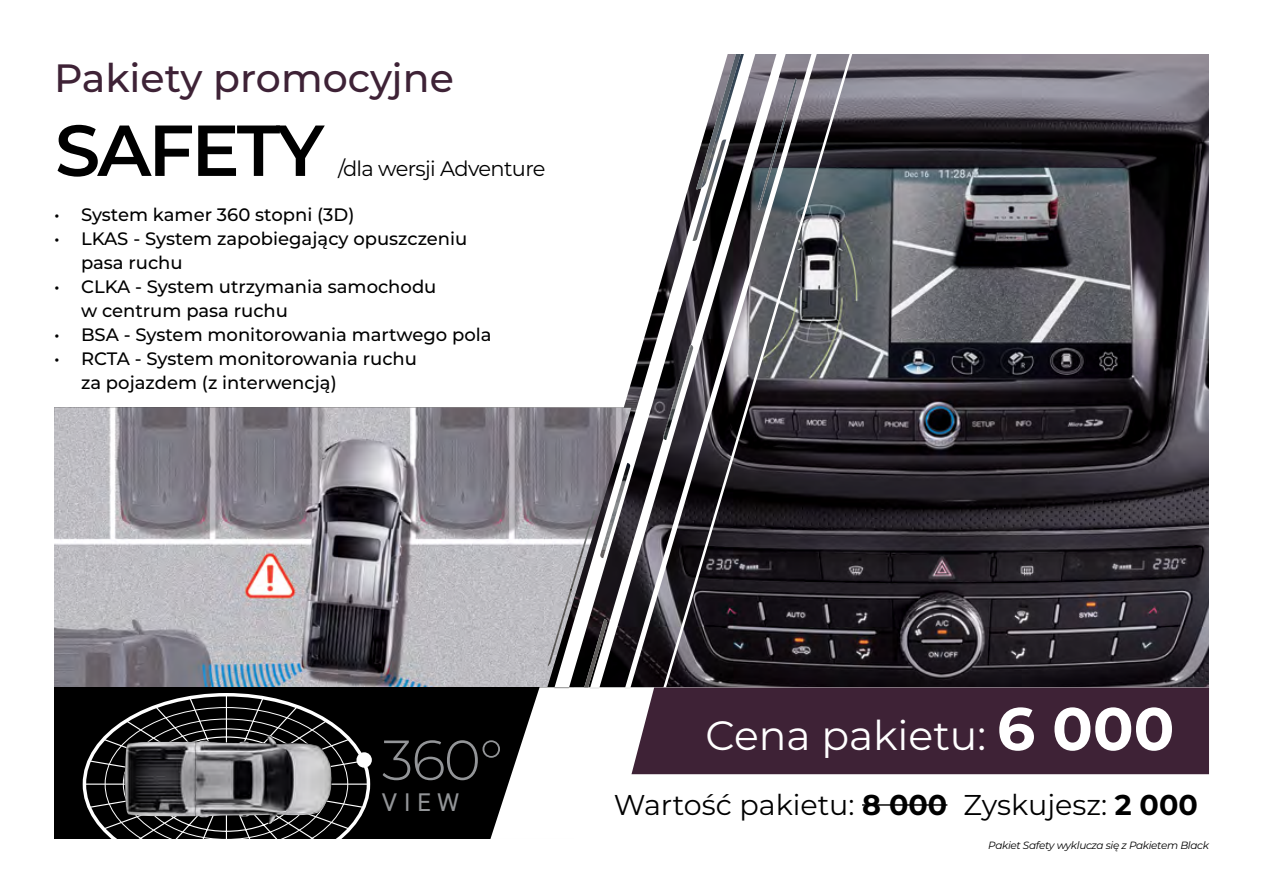
<style>
.page{position:relative;width:1263px;height:893px;background:#fff}
.page>*{position:absolute;margin:0;border:0;box-sizing:border-box;transform-origin:0 0}
.t1{font:600 72px "Montserrat";letter-spacing:-.04em;color:#000}
.t2{font:300 56.4px "Montserrat";color:#939598}
.t3{font:40.95px "Montserrat";color:#fff}
.t4{font:500 39.45px "Montserrat";color:#3e2236}
.t5{font:28.65px "Montserrat";color:#000}
.t6{font:25.65px "DIN2014";color:#939598}
.t7{font:21px "Montserrat";letter-spacing:-.03em;color:#000}
.t8{font:500 18px/24px "Montserrat";color:#000}
.t9{font:italic 10.5px "Montserrat";letter-spacing:-.03em;color:#000}
.s1{font-weight:700;font-size:60px}
.s2{font-weight:700}
</style>
<div class="page">
<img style="left:624px;top:54px;width:585px;height:633px">
<img style="left:54px;top:407px;width:577px;height:280px">
<div style="left:54px;top:687px;width:520px;height:152px;background:#000"></div>
<svg style="left:82px;top:693px;width:288px;height:146px"></svg>
<div style="left:356px;top:752px;width:16px;height:16px;background:#fff;border-radius:50%"></div>
<img style="left:124px;top:736px;width:152px;height:88px">
<svg style="left:490px;top:687px;width:719px;height:152px"></svg>
<svg style="left:554px;top:688px;width:15px;height:1px"></svg>
<img style="left:663px;top:345px;width:30px;height:95px">
<img style="left:758px;top:79px;width:39px;height:131px">
<img style="left:696px;top:54px;width:45px;height:135px">
<img style="left:701px;top:54px;width:43px;height:134px">
<img style="left:548px;top:510px;width:47px;height:156px">
<img style="left:692px;top:140px;width:34px;height:101px">
<img style="left:584px;top:619px;width:24px;height:68px">
<img style="left:600px;top:463px;width:31px;height:95px">
<hr style="left:862px;top:804px;width:85px;height:2px;background:#000">
<div style="left:631px;top:687px;width:578px;height:87px;background:#3e2236"></div>
<h3 class="t4" style="left:54px;top:51px;width:401px">Pakiety promocyjne</h3>
<h1 class="t1" style="left:55px;top:99px;width:271px">SAFETY</h1>
<p class="t8" style="left:54px;top:202px;width:302px">• System kamer 360 stopni (3D)</p>
<p class="t8" style="left:81px;top:226px;width:388px;text-indent:-27px">• LKAS - System zapobiegający opuszczeniu pasa ruchu</p>
<p class="t8" style="left:81px;top:274px;width:357px;text-indent:-27px">• CLKA - System utrzymania samochodu w centrum pasa ruchu</p>
<p class="t8" style="left:54px;top:322px;width:439px">• BSA - System monitorowania martwego pola</p>
<p class="t8" style="left:81px;top:346px;width:337px;text-indent:-27px">• RCTA - System monitorowania ruchu za pojazdem (z interwencją)</p>
<p class="t7" style="left:338px;top:154px;width:209px">/dla wersji Adventure</p>
<h2 class="t2" style="left:382px;top:722px;width:123px">360°</h2>
<h3 class="t6" style="left:382px;top:786px;width:79px">VIEW</h3>
<h3 class="t3" style="left:705px;top:707px;width:470px">Cena pakietu: <span class="s1">6 000</span></h3>
<h3 class="t5" style="left:614px;top:785px;width:586px">Wartość pakietu: <span class="s2">8 000</span> Zyskujesz: <span class="s2">2 000</span></h3>
<p class="t9" style="left:988px;top:838px;width:222px">Pakiet Safety wyklucza się z Pakietem Black</p>
</div>
